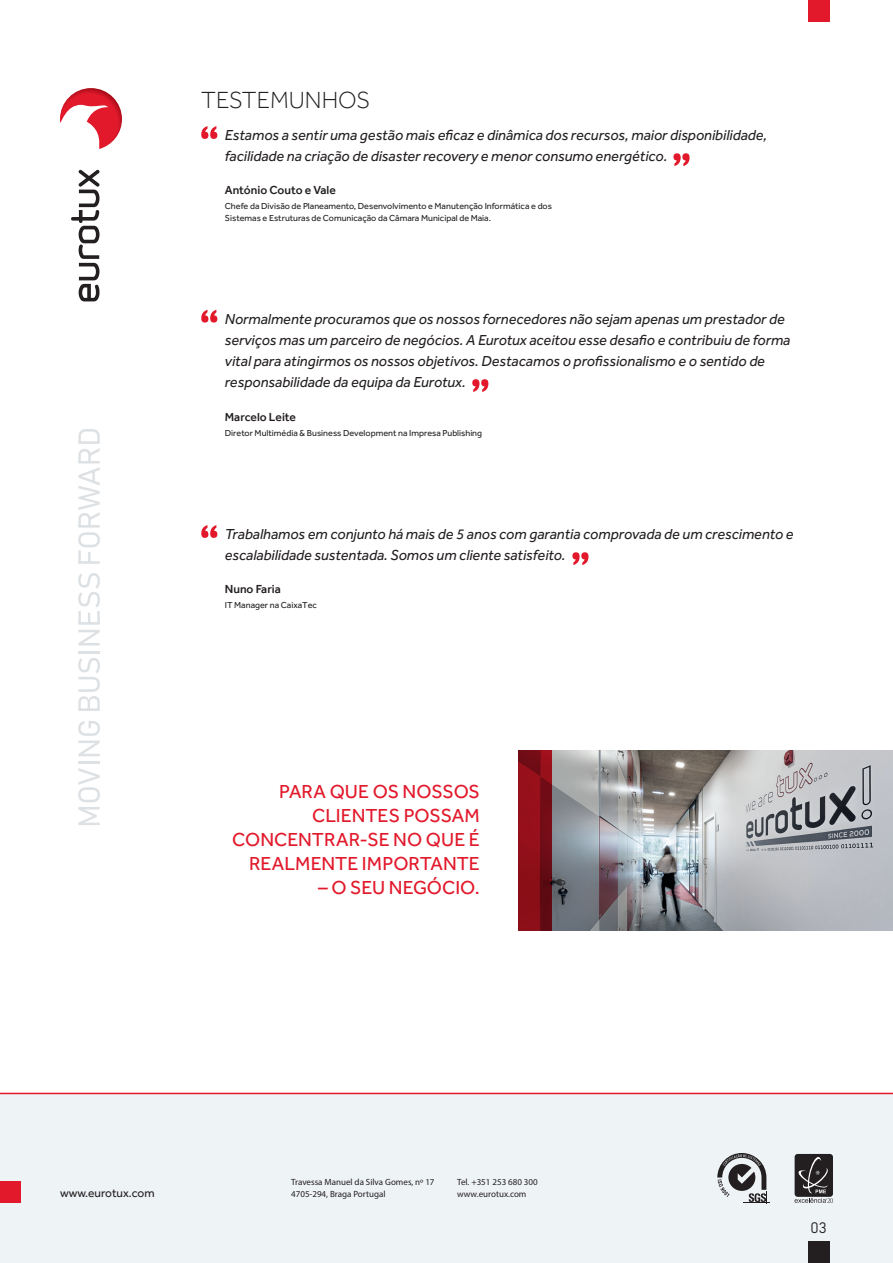
<style>
.page{position:relative;width:893px;height:1263px;background:#fff}
.page>*{position:absolute;margin:0;border:0;box-sizing:border-box;transform-origin:0 0}
.t1{font:300 24px "Effra";color:#231f20}
.t2{font:19.5px/24px "Effra";color:#e2192b;text-align:right}
.t3{font:italic 15px/21px "Effra";color:#231f20}
.t4{font:15px "Bahnschrift";color:#231f20}
.t5{font:500 12px "Effra";color:#231f20}
.t6{font:12px "Effra";color:#231f20}
.t7{font:9px/12px "Effra";color:#231f20}
.t8{font:9px/12px "Myriad Pro";color:#231f20}
</style>
<div class="page">
<div style="left:0;top:1093px;width:893px;height:170px;background:#eef3f5"></div>
<hr style="left:0;top:1093px;width:893px;height:1px;background:#e2192b">
<svg style="left:60px;top:88px;width:62px;height:61px"></svg>
<svg style="left:71px;top:170px;width:29px;height:131px"></svg>
<svg style="left:78px;top:768px;width:22px;height:57px"></svg>
<hr style="left:78px;top:762px;width:22px;height:2px;background:#dde1e4">
<svg style="left:78px;top:721px;width:22px;height:35px"></svg>
<svg style="left:78px;top:658px;width:22px;height:53px"></svg>
<hr style="left:78px;top:651px;width:22px;height:2px;background:#dde1e4">
<svg style="left:78px;top:630px;width:22px;height:15px"></svg>
<hr style="left:78px;top:622px;width:22px;height:3px;background:#dde1e4">
<svg style="left:78px;top:573px;width:22px;height:49px"></svg>
<hr style="left:78px;top:561px;width:22px;height:3px;background:#dde1e4">
<svg style="left:78px;top:429px;width:22px;height:133px"></svg>
<div style="left:0;top:1182px;width:21px;height:21px;background:#e2192b"></div>
<svg style="left:552px;top:750px;width:341px;height:180px;background:#a2a4a8"></svg>
<svg style="left:518px;top:750px;width:34px;height:180px;background:#830d17"></svg>
<div style="left:808px;top:0;width:21px;height:21px;background:#e2192b"></div>
<div style="left:808px;top:1242px;width:21px;height:21px;background:#231f20"></div>
<svg style="left:201px;top:126px;width:16px;height:13px"></svg>
<svg style="left:673px;top:153px;width:17px;height:13px"></svg>
<svg style="left:201px;top:525px;width:16px;height:13px"></svg>
<svg style="left:572px;top:552px;width:16px;height:13px"></svg>
<svg style="left:201px;top:310px;width:16px;height:13px"></svg>
<svg style="left:472px;top:379px;width:16px;height:13px"></svg>
<div style="left:795px;top:1154px;width:38px;height:43px;background:#231f20;border-radius:3px"></div>
<svg style="left:794px;top:1156px;width:39px;height:47px"></svg>
<svg style="left:717px;top:1153px;width:53px;height:51px"></svg>
<h1 class="t1" style="left:201px;top:86px;width:170px">TESTEMUNHOS</h1>
<p class="t3" style="left:225px;top:124px;width:544px">Estamos a sentir uma gestão mais eficaz e dinâmica dos recursos, maior disponibilidade, facilidade na criação de disaster recovery e menor consumo energético.</p>
<p class="t5" style="left:225px;top:182px;width:112px">António Couto e Vale</p>
<p class="t7" style="left:225px;top:199px;width:329px">Chefe da Divisão de Planeamento, Desenvolvimento e Manutenção Informática e dos<br>Sistemas e Estruturas de Comunicação da Câmara Municipal de Maia.</p>
<p class="t3" style="left:225px;top:308px;width:567px">Normalmente procuramos que os nossos fornecedores não sejam apenas um prestador de serviços mas um parceiro de negócios. A Eurotux aceitou esse desafio e contribuiu de forma vital para atingirmos os nossos objetivos. Destacamos o profissionalismo e o sentido de responsabilidade da equipa da Eurotux.</p>
<p class="t5" style="left:225px;top:410px;width:73px">Marcelo Leite</p>
<p class="t7" style="left:225px;top:427px;width:259px">Diretor Multimédia &amp; Business Development na Impresa Publishing</p>
<p class="t3" style="left:225px;top:523px;width:570px">Trabalhamos em conjunto há mais de 5 anos com garantia comprovada de um crescimento e escalabilidade sustentada. Somos um cliente satisfeito.</p>
<p class="t5" style="left:225px;top:581px;width:58px">Nuno Faria</p>
<p class="t7" style="left:225px;top:598px;width:94px">IT Manager na CaixaTec</p>
<h2 class="t2" style="left:232px;top:779px;width:249px">PARA QUE OS NOSSOS<br>CLIENTES POSSAM<br>CONCENTRAR-SE NO QUE É<br>REALMENTE IMPORTANTE</h2>
<h2 class="t2" style="left:318px;top:875px;width:163px">– O SEU NEGÓCIO.</h2>
<p class="t8" style="left:291px;top:1176px;width:145px">Travessa Manuel da Silva Gomes, nº 17<br>4705-294, Braga Portugal</p>
<p class="t8" style="left:457px;top:1176px;width:82px">Tel. +351 253 680 300</p>
<p class="t6" style="left:60px;top:1186px;width:96px">www.eurotux.com</p>
<p class="t8" style="left:457px;top:1188px;width:71px">www.eurotux.com</p>
<p class="t4" style="left:810px;top:1218px;width:18px">03</p>
</div>
